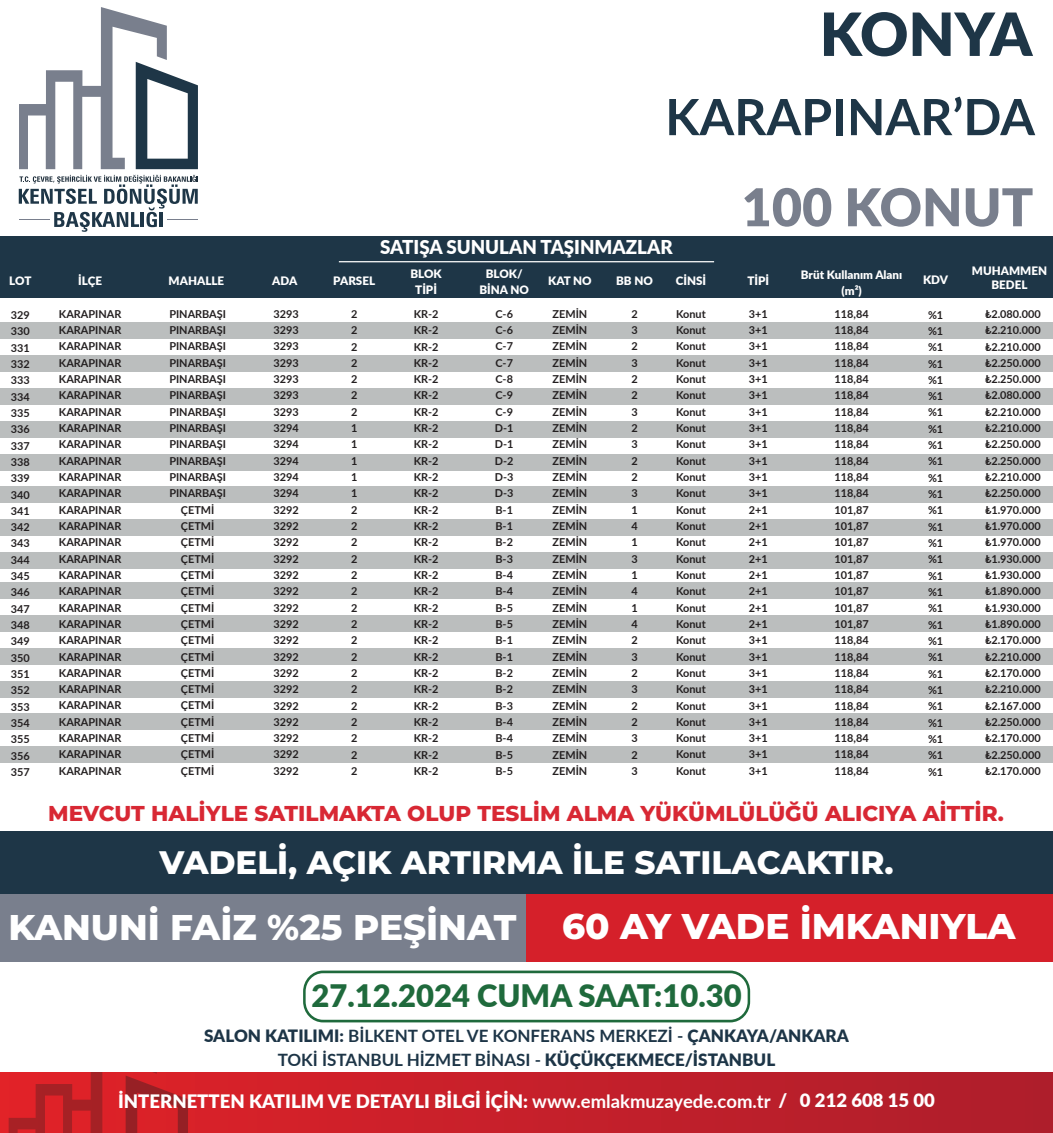
<style>
.page{position:relative;width:1053px;height:1133px;background:#fff}
.page>*{position:absolute;margin:0;border:0;box-sizing:border-box;transform-origin:0 0}
.t1{font:900 59.5px "Lato";letter-spacing:-.015em;color:#1e3647}
.t2{font:900 52.12px "Lato";color:#797f8d}
.t3{font:700 50px "Lato";color:#1e3647}
.t4{font:800 35.75px "Montserrat";color:#fff}
.t5{font:800 32.5px "Montserrat";color:#fff}
.t6{font:900 31px "Lato";color:#1f6a3c}
.t7{font:800 21.5px "Montserrat";color:#d82834}
.t8{font:900 19.12px "Lato";color:#fff}
.t9{font:900 18.5px "Lato";color:#fff}
.t10{font:700 17px/24.1px "Lato";color:#1d3547;text-align:center}
.t11{font:900 11.62px/16.2px "Lato";color:#fff;text-align:center}
.t12{font:700 10.88px/16.2px "Lato";color:#231f20;text-align:justify}
.s1{font-weight:900}
.s2{font-weight:700}
</style>
<div class="page">
<div style="left:0;top:237px;width:1052px;height:61px;background:#1e3647"></div>
<div style="left:0;top:322px;width:1052px;height:17px;background:#bbbebe"></div>
<div style="left:0;top:355px;width:1052px;height:17px;background:#bbbebe"></div>
<div style="left:0;top:388px;width:1052px;height:17px;background:#bbbebe"></div>
<div style="left:0;top:421px;width:1052px;height:16px;background:#bbbebe"></div>
<div style="left:0;top:453px;width:1052px;height:17px;background:#bbbebe"></div>
<div style="left:0;top:486px;width:1052px;height:17px;background:#bbbebe"></div>
<div style="left:0;top:519px;width:1052px;height:17px;background:#bbbebe"></div>
<div style="left:0;top:552px;width:1052px;height:17px;background:#bbbebe"></div>
<div style="left:0;top:582px;width:1052px;height:17px;background:#bbbebe"></div>
<div style="left:0;top:615px;width:1052px;height:16px;background:#bbbebe"></div>
<div style="left:0;top:648px;width:1052px;height:16px;background:#bbbebe"></div>
<div style="left:0;top:680px;width:1052px;height:17px;background:#bbbebe"></div>
<div style="left:0;top:713px;width:1052px;height:17px;background:#bbbebe"></div>
<div style="left:0;top:746px;width:1052px;height:17px;background:#bbbebe"></div>
<hr style="left:339px;top:261px;width:375px;height:1px;background:#fff">
<svg style="left:19px;top:7px;width:179px;height:162px"></svg>
<svg style="left:19px;top:175px;width:179px;height:57px"></svg>
<hr style="left:159px;top:212px;width:4px;height:15px;background:#1e3647">
<hr style="left:19px;top:219px;width:30px;height:1px;background:#797f8d">
<hr style="left:168px;top:219px;width:30px;height:1px;background:#797f8d">
<svg style="left:0;top:1072px;width:1052px;height:60px;background:#c21f2a"></svg>
<svg style="left:9px;top:1072px;width:179px;height:60px;background:#c72126"></svg>
<svg style="left:303px;top:970px;width:447px;height:52px"></svg>
<div style="left:0;top:831px;width:1052px;height:62px;background:#1e3647"></div>
<div style="left:0;top:893px;width:526px;height:68px;background:#797f8d"></div>
<div style="left:526px;top:893px;width:526px;height:68px;background:#d5202a"></div>
<h1 class="t1" style="left:819px;top:-11px;width:214px">KONYA</h1>
<h3 class="t3" style="left:665px;top:80px;width:371px">KARAPINAR’DA</h3>
<h3 class="t8" style="left:380px;top:233px;width:294px">SATIŞA SUNULAN TAŞINMAZLAR</h3>
<h2 class="t2" style="left:741px;top:168px;width:293px">100 KONUT</h2>
<p class="t11" style="left:9px;top:272px;width:24px">LOT</p>
<p class="t11" style="left:78px;top:272px;width:25px">İLÇE</p>
<p class="t11" style="left:169px;top:272px;width:57px">MAHALLE</p>
<p class="t11" style="left:272px;top:272px;width:27px">ADA</p>
<p class="t11" style="left:971px;top:263px;width:77px;line-height:14px">MUHAMMEN<br>BEDEL</p>
<p class="t11" style="left:333px;top:272px;width:43px">PARSEL</p>
<p class="t11" style="left:410px;top:265px;width:33px">BLOK<br>TİPİ</p>
<p class="t11" style="left:479px;top:265px;width:51px">BLOK/<br>BİNA NO</p>
<p class="t11" style="left:548px;top:272px;width:45px">KAT NO</p>
<p class="t11" style="left:616px;top:272px;width:38px">BB NO</p>
<p class="t11" style="left:675px;top:272px;width:32px">CİNSİ</p>
<p class="t11" style="left:747px;top:272px;width:23px">TİPİ</p>
<p class="t11" style="left:923px;top:271px;width:26px">KDV</p>
<p class="t11" style="left:800px;top:266px;width:103px">Brüt Kullanım Alanı (m²)</p>
<p class="t12" style="left:11px;top:306px;width:20px">329<br>330<br>331<br>332<br>333<br>334<br>335<br>336<br>337<br>338<br>339<br>340<br>341<br>342<br>343<br>344<br>345<br>346<br>347<br>348<br>349<br>350<br>351<br>352<br>353<br>354<br>355<br>356<br>357</p>
<p class="t12" style="left:59px;top:305px;width:64px">KARAPINAR KARAPINAR KARAPINAR KARAPINAR KARAPINAR KARAPINAR KARAPINAR KARAPINAR KARAPINAR KARAPINAR KARAPINAR KARAPINAR KARAPINAR KARAPINAR KARAPINAR KARAPINAR KARAPINAR KARAPINAR KARAPINAR KARAPINAR KARAPINAR KARAPINAR KARAPINAR KARAPINAR KARAPINAR KARAPINAR KARAPINAR KARAPINAR KARAPINAR</p>
<p class="t12" style="left:169px;top:305px;width:58px;text-align:center">PINARBAŞI<br>PINARBAŞI<br>PINARBAŞI<br>PINARBAŞI<br>PINARBAŞI<br>PINARBAŞI<br>PINARBAŞI<br>PINARBAŞI<br>PINARBAŞI<br>PINARBAŞI<br>PINARBAŞI<br>PINARBAŞI<br>ÇETMİ<br>ÇETMİ<br>ÇETMİ<br>ÇETMİ<br>ÇETMİ<br>ÇETMİ<br>ÇETMİ<br>ÇETMİ<br>ÇETMİ<br>ÇETMİ<br>ÇETMİ<br>ÇETMİ<br>ÇETMİ<br>ÇETMİ<br>ÇETMİ<br>ÇETMİ<br>ÇETMİ</p>
<p class="t12" style="left:273px;top:305px;width:27px">3293<br>3293<br>3293<br>3293<br>3293<br>3293<br>3293<br>3294<br>3294<br>3294<br>3294<br>3294<br>3292<br>3292<br>3292<br>3292<br>3292<br>3292<br>3292<br>3292<br>3292<br>3292<br>3292<br>3292<br>3292<br>3292<br>3292<br>3292<br>3292</p>
<p class="t12" style="left:351px;top:305px;width:8px">2<br>2<br>2<br>2<br>2<br>2<br>2<br>1<br>1<br>1<br>1<br>1<br>2<br>2<br>2<br>2<br>2<br>2<br>2<br>2<br>2<br>2<br>2<br>2<br>2<br>2<br>2<br>2<br>2</p>
<p class="t12" style="left:414px;top:305px;width:26px">KR-2<br>KR-2<br>KR-2<br>KR-2<br>KR-2<br>KR-2<br>KR-2<br>KR-2<br>KR-2<br>KR-2<br>KR-2<br>KR-2<br>KR-2<br>KR-2<br>KR-2<br>KR-2<br>KR-2<br>KR-2<br>KR-2<br>KR-2<br>KR-2<br>KR-2<br>KR-2<br>KR-2<br>KR-2<br>KR-2<br>KR-2<br>KR-2<br>KR-2</p>
<p class="t12" style="left:495px;top:305px;width:20px">C-6<br>C-6<br>C-7<br>C-7<br>C-8<br>C-9<br>C-9<br>D-1<br>D-1<br>D-2<br>D-3<br>D-3<br>B-1<br>B-1<br>B-2<br>B-3<br>B-4<br>B-4<br>B-5<br>B-5<br>B-1<br>B-1<br>B-2<br>B-2<br>B-3<br>B-4<br>B-4<br>B-5<br>B-5</p>
<p class="t12" style="left:552px;top:305px;width:36px">ZEMİN ZEMİN ZEMİN ZEMİN ZEMİN ZEMİN ZEMİN ZEMİN ZEMİN ZEMİN ZEMİN ZEMİN ZEMİN ZEMİN ZEMİN ZEMİN ZEMİN ZEMİN ZEMİN ZEMİN ZEMİN ZEMİN ZEMİN ZEMİN ZEMİN ZEMİN ZEMİN ZEMİN ZEMİN</p>
<p class="t12" style="left:631px;top:305px;width:8px">2<br>3<br>2<br>3<br>2<br>2<br>3<br>2<br>3<br>2<br>2<br>3<br>1<br>4<br>1<br>3<br>1<br>4<br>1<br>4<br>2<br>3<br>2<br>3<br>2<br>2<br>3<br>2<br>3</p>
<p class="t12" style="left:676px;top:305px;width:31px">Konut Konut Konut Konut Konut Konut Konut Konut Konut Konut Konut Konut Konut Konut Konut Konut Konut Konut Konut Konut Konut Konut Konut Konut Konut Konut Konut Konut Konut</p>
<p class="t12" style="left:748px;top:305px;width:20px">3+1<br>3+1<br>3+1<br>3+1<br>3+1<br>3+1<br>3+1<br>3+1<br>3+1<br>3+1<br>3+1<br>3+1<br>2+1<br>2+1<br>2+1<br>2+1<br>2+1<br>2+1<br>2+1<br>2+1<br>3+1<br>3+1<br>3+1<br>3+1<br>3+1<br>3+1<br>3+1<br>3+1<br>3+1</p>
<p class="t12" style="left:834px;top:305px;width:36px">118,84<br>118,84<br>118,84<br>118,84<br>118,84<br>118,84<br>118,84<br>118,84<br>118,84<br>118,84<br>118,84<br>118,84<br>101,87<br>101,87<br>101,87<br>101,87<br>101,87<br>101,87<br>101,87<br>101,87<br>118,84<br>118,84<br>118,84<br>118,84<br>118,84<br>118,84<br>118,84<br>118,84<br>118,84</p>
<p class="t12" style="left:927px;top:306px;width:17px">%1 %1 %1 %1 %1 %1 %1 %1 %1 %1 %1 %1 %1 %1 %1 %1 %1 %1 %1 %1 %1 %1 %1 %1 %1 %1 %1 %1 %1</p>
<p class="t12" style="left:984px;top:305px;width:57px">₺2.080.000 ₺2.210.000 ₺2.210.000 ₺2.250.000 ₺2.250.000 ₺2.080.000 ₺2.210.000 ₺2.210.000 ₺2.250.000 ₺2.250.000 ₺2.210.000 ₺2.250.000 ₺1.970.000 ₺1.970.000 ₺1.970.000 ₺1.930.000 ₺1.930.000 ₺1.890.000 ₺1.930.000 ₺1.890.000 ₺2.170.000 ₺2.210.000 ₺2.170.000 ₺2.210.000 ₺2.167.000 ₺2.250.000 ₺2.170.000 ₺2.250.000 ₺2.170.000</p>
<h3 class="t7" style="left:48px;top:798px;width:957px">MEVCUT HALİYLE SATILMAKTA OLUP TESLİM ALMA YÜKÜMLÜLÜĞÜ ALICIYA AİTTİR.</h3>
<h3 class="t5" style="left:159px;top:839px;width:735px">VADELİ, AÇIK ARTIRMA İLE SATILACAKTIR.</h3>
<h3 class="t4" style="left:8px;top:900px;width:509px">KANUNİ FAİZ %25 PEŞİNAT</h3>
<h3 class="t4" style="left:562px;top:899px;width:455px">60 AY VADE İMKANIYLA</h3>
<h3 class="t6" style="left:311px;top:972px;width:431px">27.12.2024 CUMA SAAT:10.30</h3>
<h3 class="t10" style="left:204px;top:1023px;width:646px"><span class="s1">SALON KATILIMI:</span> BİLKENT OTEL VE KONFERANS MERKEZİ - <span class="s1">ÇANKAYA/ANKARA<br></span>TOKİ İSTANBUL HİZMET BİNASI - <span class="s1">KÜÇÜKÇEKMECE/İSTANBUL</span></h3>
<h3 class="t9" style="left:118px;top:1087px;width:818px">İNTERNETTEN KATILIM VE DETAYLI BİLGİ İÇİN: <span class="s2">www.emlakmuzayede.com.tr</span> / 0 212 608 15 00</h3>
</div>
